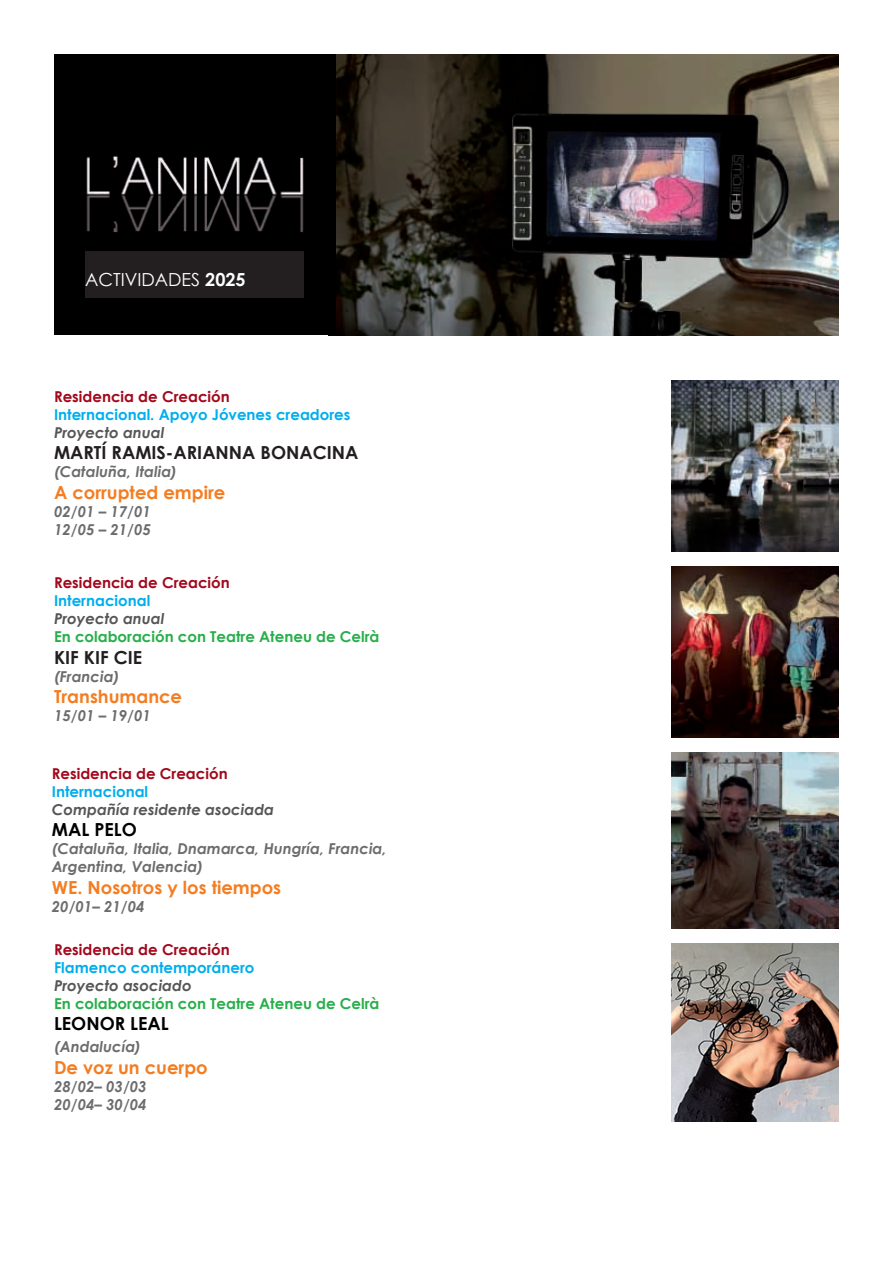
<style>
.page{position:relative;width:893px;height:1263px;background:#fff}
.page>*{position:absolute;margin:0;border:0;box-sizing:border-box;transform-origin:0 0}
.t1{font:700 18px "Century Gothic";color:#f47d21}
.t2{font:700 18px "Century Gothic";color:#231f20}
.t3{font:700 18px "Century Gothic";color:#000}
.t4{font:18px "Century Gothic";color:#fff}
.t5{font:italic 700 15px/18px "Century Gothic";color:#6c6c6f}
.t6{font:700 15px "Century Gothic";color:#00aeed}
.t7{font:700 15px "Century Gothic";color:#a2081c}
.t8{font:700 15px "Century Gothic";color:#27af4a}
.t9{font:italic 700 15px "Century Gothic";color:#555658}
.s1{font-weight:700}
</style>
<div class="page">
<img style="left:335px;top:54px;width:504px;height:281px">
<img style="left:54px;top:54px;width:281px;height:281px">
<div style="left:85px;top:251px;width:218px;height:47px;background:#231f20"></div>
<img style="left:671px;top:381px;width:168px;height:170px">
<img style="left:671px;top:567px;width:168px;height:170px">
<img style="left:671px;top:753px;width:168px;height:175px">
<img style="left:671px;top:943px;width:168px;height:178px">
<p class="t4" style="left:85px;top:268px;width:162px">ACTIVIDADES <span class="s1">2025</span></p>
<p class="t7" style="left:54px;top:387px;width:177px">Residencia de Creación</p>
<p class="t6" style="left:54px;top:405px;width:298px">Internacional. Apoyo Jóvenes creadores</p>
<p class="t9" style="left:54px;top:423px;width:112px">Proyecto anual</p>
<p class="t2" style="left:54px;top:441px;width:306px">MARTÍ RAMIS-ARIANNA BONACINA</p>
<p class="t5" style="left:54px;top:462px;width:124px">(Cataluña, Italia)</p>
<p class="t1" style="left:54px;top:481px;width:173px">A corrupted empire</p>
<p class="t5" style="left:54px;top:502px;width:98px">02/01 – 17/01<br>12/05 – 21/05</p>
<p class="t7" style="left:54px;top:573px;width:177px">Residencia de Creación</p>
<p class="t6" style="left:54px;top:591px;width:98px">Internacional</p>
<p class="t9" style="left:54px;top:609px;width:112px">Proyecto anual</p>
<p class="t8" style="left:54px;top:627px;width:327px">En colaboración con Teatre Ateneu de Celrà</p>
<p class="t2" style="left:54px;top:646px;width:90px">KIF KIF CIE</p>
<p class="t5" style="left:54px;top:667px;width:67px">(Francia)</p>
<p class="t1" style="left:54px;top:686px;width:130px">Transhumance</p>
<p class="t5" style="left:54px;top:706px;width:98px">15/01 – 19/01</p>
<p class="t7" style="left:52px;top:764px;width:177px">Residencia de Creación</p>
<p class="t6" style="left:52px;top:782px;width:98px">Internacional</p>
<p class="t9" style="left:52px;top:800px;width:224px">Compañía residente asociada</p>
<p class="t3" style="left:52px;top:818px;width:86px">MAL PELO</p>
<p class="t5" style="left:52px;top:839px;width:336px">(Cataluña, Italia, Dnamarca, Hungría, Francia,<br>Argentina, Valencia)</p>
<p class="t1" style="left:52px;top:876px;width:231px">WE. Nosotros y los tiempos</p>
<p class="t5" style="left:52px;top:897px;width:94px">20/01– 21/04</p>
<p class="t7" style="left:54px;top:940px;width:177px">Residencia de Creación</p>
<p class="t6" style="left:54px;top:958px;width:202px">Flamenco contemporánero</p>
<p class="t9" style="left:54px;top:975px;width:139px">Proyecto asociado</p>
<p class="t8" style="left:54px;top:994px;width:327px">En colaboración con Teatre Ateneu de Celrà</p>
<p class="t3" style="left:54px;top:1012px;width:116px">LEONOR LEAL</p>
<p class="t5" style="left:54px;top:1037px;width:88px">(Andalucía)</p>
<p class="t1" style="left:54px;top:1056px;width:155px">De voz un cuerpo</p>
<p class="t5" style="left:54px;top:1076px;width:94px">28/02– 03/03<br>20/04– 30/04</p>
</div>
